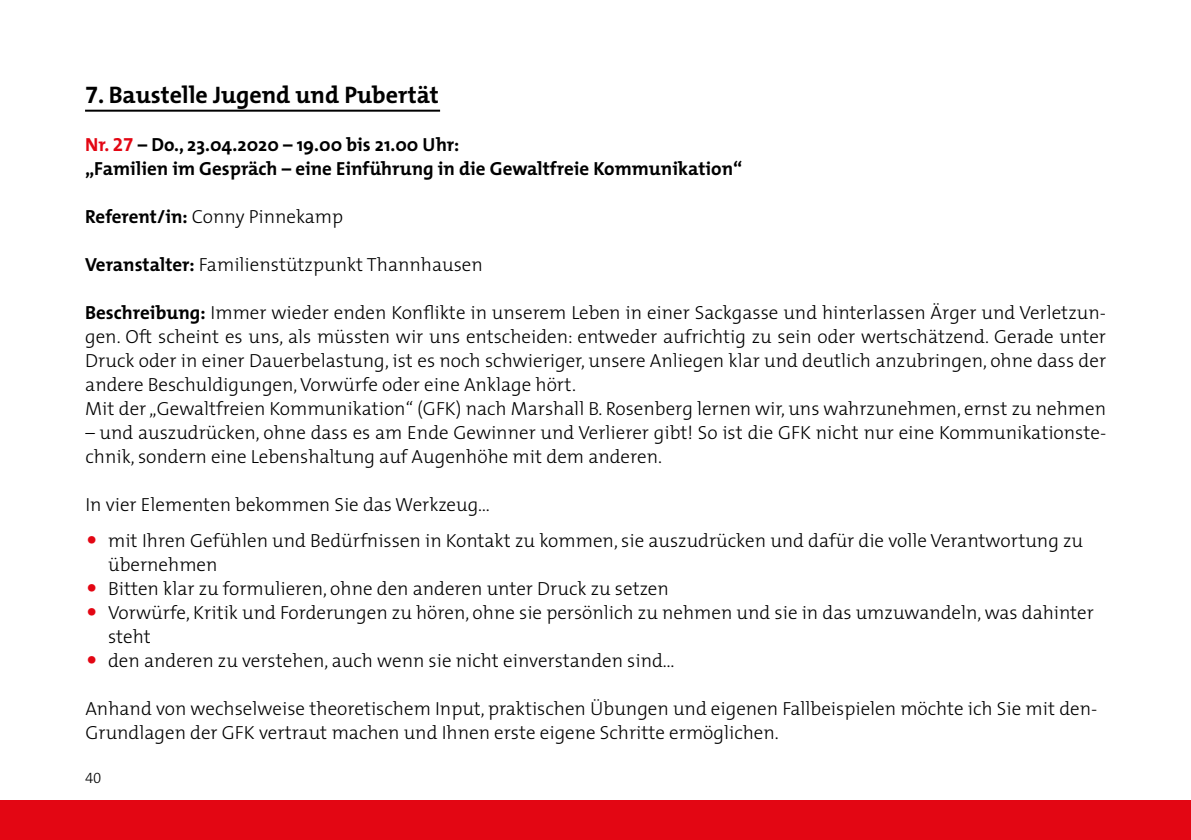
<style>
.page{position:relative;width:1191px;height:840px;background:#fff}
.page>*{position:absolute;margin:0;border:0;box-sizing:border-box;transform-origin:0 0}
.t1{font:700 24px "The Mix";color:#000}
.t2{font:300 19px/24px "The Mix";color:#000}
.t3{font:700 19px/24px "The Mix";color:#000}
.t4{font:15px "The Mix Light Expert";color:#000}
.s1{font-family:"The Mix Bold Expert";font-weight:400}
.s2{color:#e30613}
.s3{font-family:"The Mix Bold Expert";font-weight:400;color:#e30613}
.s4{font-weight:700}
</style>
<div class="page">
<div style="left:0;top:799px;width:1191px;height:40px;background:#e30613"></div>
<hr style="left:85px;top:110px;width:355px;height:2px;background:#000">
<p class="t1" style="left:85px;top:74px;width:355px"><span class="s1">7</span>. Baustelle Jugend und Pubertät</p>
<p class="t3" style="left:85px;top:132px;width:659px"><span class="s2">Nr.</span> <span class="s3">27</span> – Do., 23.04.2020 – 19.00 bis 21.00 Uhr:<br>„Familien im Gespräch – eine Einführung in die Gewaltfreie Kommunikation“</p>
<p class="t2" style="left:85px;top:204px;width:260px"><span class="s4">Referent/in:</span> Conny Pinnekamp</p>
<p class="t2" style="left:85px;top:252px;width:399px"><span class="s4">Veranstalter:</span> Familienstützpunkt Thannhausen</p>
<p class="t2" style="left:85px;top:300px;width:1022px"><span class="s4">Beschreibung:</span> Immer wieder enden Konflikte in unserem Leben in einer Sackgasse und hinterlassen Ärger und Verletzun&shy;gen. Oft scheint es uns, als müssten wir uns entscheiden: entweder aufrichtig zu sein oder wertschätzend. Gerade unter Druck oder in einer Dauerbelastung, ist es noch schwieriger, unsere Anliegen klar und deutlich anzubringen, ohne dass der andere Beschuldigungen,Vorwürfe oder eine Anklage hört.<br>Mit der„Gewaltfreien Kommunikation“ (GFK) nach Marshall B. Rosenberg lernen wir, uns wahrzunehmen, ernst zu nehmen</p>
<p class="t2" style="left:85px;top:420px;width:1022px">– und auszudrücken, ohne dass es am Ende Gewinner und Verlierer gibt! So ist die GFK nicht nur eine Kommunikationste&shy;chnik, sondern eine Lebenshaltung auf Augenhöhe mit dem anderen.</p>
<p class="t2" style="left:108px;top:486px;width:976px;line-height:35.4px;text-indent:-23px">In vier Elementen bekommen Sie das Werkzeug…<br>mit Ihren Gefühlen und Bedürfnissen in Kontakt zu kommen, sie auszudrücken und dafür die volle Verantwortung zu</p>
<p class="t2" style="left:108px;top:551px;width:987px">übernehmen<br>Bitten klar zu formulieren, ohne den anderen unter Druck zu setzen<br>Vorwürfe, Kritik und Forderungen zu hören, ohne sie persönlich zu nehmen und sie in das umzuwandeln, was dahinter steht<br>den anderen zu verstehen, auch wenn sie nicht einverstanden sind…</p>
<p class="t2" style="left:85px;top:695px;width:1013px">Anhand von wechselweise theoretischem Input, praktischen Übungen und eigenen Fallbeispielen möchte ich Sie mit den-<br>Grundlagen der GFK vertraut machen und Ihnen erste eigene Schritte ermöglichen.</p>
<p class="t4" style="left:85px;top:765px;width:18px">40</p>
</div>
